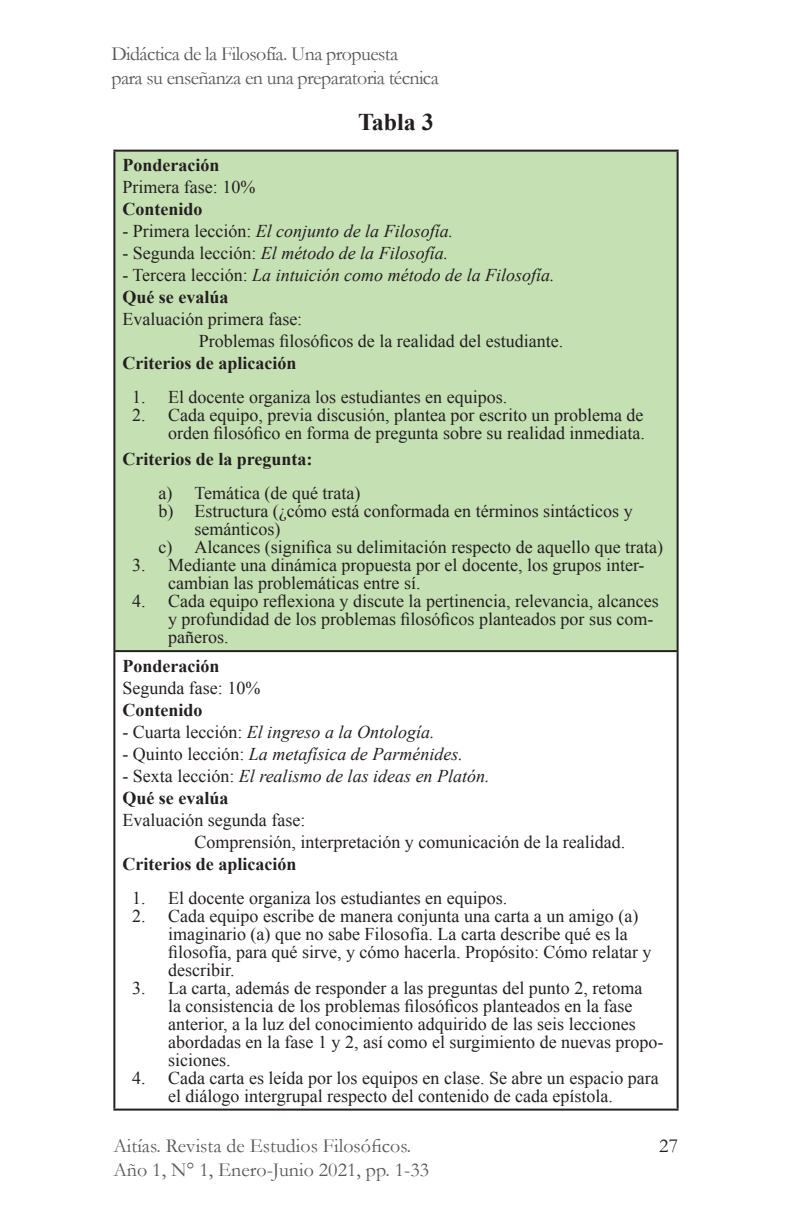
<style>
.page{position:relative;width:792px;height:1224px;background:#fff}
.page>*{position:absolute;margin:0;border:0;box-sizing:border-box;transform-origin:0 0}
.Humanitas_Subtítulo{font:700 24px "Times New Roman";color:#221e1f}
.t1{font:20px/24px "Garamond";letter-spacing:-.03em;color:#57585a}
.t2{font:20px/24px "Garamond";color:#57585a}
.t3{font:20px "Garamond";color:#231f20}
.t4{font:18px/18px "Times New Roman";color:#231f20}
.t5{font:italic 18px "Times New Roman";color:#231f20}
.t6{font:700 18px "Times New Roman";color:#231f20}
.s1{font-style:normal}
</style>
<div class="page">
<div style="left:114px;top:151px;width:564px;height:500px;background:#c5e0b3"></div>
<hr style="left:113px;top:150px;width:566px;height:2px;background:#231f20">
<hr style="left:113px;top:152px;width:2px;height:498px;background:#231f20">
<hr style="left:677px;top:152px;width:2px;height:498px;background:#231f20">
<hr style="left:113px;top:650px;width:566px;height:2px;background:#231f20">
<hr style="left:113px;top:652px;width:2px;height:457px;background:#231f20">
<hr style="left:677px;top:652px;width:2px;height:457px;background:#231f20">
<hr style="left:113px;top:1109px;width:566px;height:2px;background:#231f20">
<p class="t1" style="left:111px;top:41px;width:329px">Didáctica de la Filosofía. Una propuesta<br>para su enseñanza en una preparatoria técnica</p>
<p class="Humanitas_Subtítulo" style="left:358px;top:105px;width:77px">Tabla 3</p>
<p class="t6" style="left:122px;top:153px;width:98px">Ponderación</p>
<p class="t4" style="left:122px;top:178px;width:134px">Primera fase: 10%</p>
<p class="t6" style="left:122px;top:197px;width:82px">Contenido</p>
<p class="t5" style="left:122px;top:219px;width:332px"><span class="s1">- Primera lección:</span> El conjunto de la Filosofía.</p>
<p class="t5" style="left:122px;top:241px;width:327px"><span class="s1">- Segunda lección:</span> El método de la Filosofía.</p>
<p class="t5" style="left:122px;top:263px;width:434px"><span class="s1">- Tercera lección:</span> La intuición como método de la Filosofía.</p>
<p class="t6" style="left:122px;top:285px;width:108px">Qué se evalúa</p>
<p class="t4" style="left:122px;top:310px;width:181px">Evaluación primera fase:</p>
<p class="t4" style="left:199px;top:332px;width:366px">Problemas filosóficos de la realidad del estudiante.</p>
<p class="t6" style="left:122px;top:351px;width:175px">Criterios de aplicación</p>
<p class="t4" style="left:132px;top:388px;width:377px">1. El docente organiza los estudiantes en equipos.</p>
<p class="t4" style="left:132px;top:406px;width:514px;text-align:right">2. Cada equipo, previa discusión, plantea por escrito un problema de orden filosófico en forma de pregunta sobre su realidad inmediata.</p>
<p class="t6" style="left:122px;top:447px;width:192px">Criterios de la pregunta:</p>
<p class="t4" style="left:158px;top:484px;width:204px">a) Temática (de qué trata)</p>
<p class="t4" style="left:194px;top:502px;width:440px;text-indent:-36px">b) Estructura (¿cómo está conformada en términos sintácticos y semánticos)</p>
<p class="t4" style="left:158px;top:538px;width:506px">c) Alcances (significa su delimitación respecto de aquello que trata)</p>
<p class="t4" style="left:168px;top:556px;width:478px;text-indent:-36px">3. Mediante una dinámica propuesta por el docente, los grupos inter&shy;cambian las problemáticas entre sí.</p>
<p class="t4" style="left:168px;top:592px;width:492px;text-indent:-36px">4. Cada equipo reflexiona y discute la pertinencia, relevancia, alcances y profundidad de los problemas filosóficos planteados por sus com&shy;pañeros.</p>
<p class="t6" style="left:122px;top:653px;width:99px">Ponderación</p>
<p class="t4" style="left:122px;top:678px;width:139px">Segunda fase: 10%</p>
<p class="t6" style="left:122px;top:697px;width:82px">Contenido</p>
<p class="t5" style="left:122px;top:719px;width:314px"><span class="s1">- Cuarta lección:</span> El ingreso a la Ontología.</p>
<p class="t5" style="left:122px;top:741px;width:342px"><span class="s1">- Quinto lección:</span> La metafísica de Parménides.</p>
<p class="t5" style="left:122px;top:763px;width:369px"><span class="s1">- Sexta lección:</span> El realismo de las ideas en Platón.</p>
<p class="t6" style="left:122px;top:785px;width:108px">Qué se evalúa</p>
<p class="t4" style="left:122px;top:810px;width:184px">Evaluación segunda fase:</p>
<p class="t4" style="left:194px;top:832px;width:432px">Comprensión, interpretación y comunicación de la realidad.</p>
<p class="t6" style="left:122px;top:851px;width:175px">Criterios de aplicación</p>
<p class="t4" style="left:132px;top:888px;width:377px">1. El docente organiza los estudiantes en equipos.</p>
<p class="t4" style="left:168px;top:906px;width:485px;text-indent:-36px">2. Cada equipo escribe de manera conjunta una carta a un amigo (a) imaginario (a) que no sabe Filosofía. La carta describe qué es la filosofía, para qué sirve, y cómo hacerla. Propósito: Cómo relatar y describir.</p>
<p class="t4" style="left:168px;top:978px;width:497px;text-indent:-36px">3. La carta, además de responder a las preguntas del punto 2, retoma<br>la consistencia de los problemas filosóficos planteados en la fase anterior, a la luz del conocimiento adquirido de las seis lecciones abordadas en la fase 1 y 2, así como el surgimiento de nuevas propo&shy;siciones.</p>
<p class="t4" style="left:132px;top:1068px;width:528px;text-align:center">4. Cada carta es leída por los equipos en clase. Se abre un espacio para el diálogo intergrupal respecto del contenido de cada epístola.</p>
<p class="t2" style="left:113px;top:1133px;width:317px">Aitías. Revista de Estudios Filosóficos.<br>Año 1, N° 1, Enero-Junio 2021, pp. 1-33</p>
<p class="t3" style="left:659px;top:1132px;width:20px">27</p>
</div>
